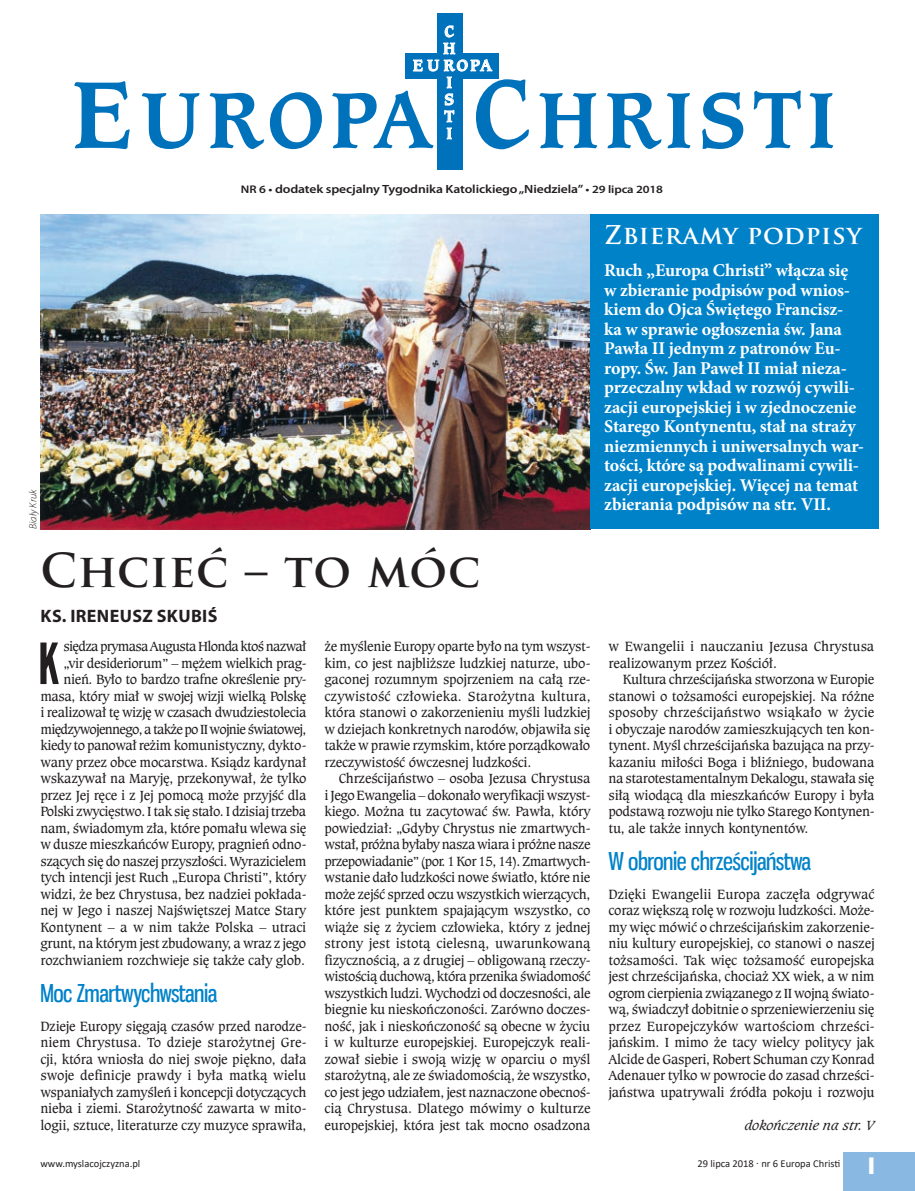
<style>
.page{position:relative;width:915px;height:1191px;background:#fff}
.page>*{position:absolute;margin:0;border:0;box-sizing:border-box;transform-origin:0 0}
.t1{font:83.85px "Caxton Bk AT Bold";letter-spacing:.06em;color:#0072bc}
.t2{font:56.55px "League Gothic";color:#231f20}
.t3{font:700 45.6px "Trajan Pro";letter-spacing:.015em;color:#231f20}
.t4{font:700 25.2px "Trajan Pro";letter-spacing:.03em;color:#fff}
.t5{font:24px "Gnuolane Free";letter-spacing:-.02em;color:#0082c9}
.t6{font:20.7px "Impact";color:#fff}
.t7{font:700 18px/19.5px "Minion Pro";letter-spacing:-.01em;color:#fff}
.t8{font:700 18px "Myriad Pro";letter-spacing:.02em;color:#231f20}
.t9{font:16.65px/17px "Caxton Bk AT Bold";letter-spacing:.13em;color:#fff}
.t10{font:14.1px/16.5px "Caxton Bk EU";letter-spacing:-.02em;color:#231f20;text-align:justify}
.t11{font:italic 14.1px "Caxton Bk EU";letter-spacing:-.005em;color:#231f20}
.t12{font:600 11.85px "Myriad Pro";letter-spacing:-.01em;color:#231f20;scale:1.15 1}
.t13{font:10.5px "Calibri";color:#231f20}
.t14{font:italic 300 10.5px "Myriad Pro";letter-spacing:.01em;color:#231f20}
.s1{font-size:100.5px}
.s2{font-size:103.35px}
.s3{font-size:11.1px}
</style>
<div class="page">
<div style="left:842px;top:1152px;width:72px;height:39px;background:#89b9e3"></div>
<img style="left:40px;top:215px;width:550px;height:314px">
<div style="left:437px;top:14px;width:25px;height:156px;background:#0072bc"></div>
<svg style="left:405px;top:25px;width:94px;height:125px"></svg>
<div style="left:590px;top:215px;width:288px;height:314px;background:#0082c9"></div>
<p class="t9" style="left:443px;top:23px;width:14px">C<br>H</p>
<p class="t9" style="left:444px;top:74px;width:11px">I<br>S<br>T<br>I</p>
<p class="t9" style="left:412px;top:57px;width:80px">EUROPA</p>
<h1 class="t1" style="left:71px;top:71px;width:765px"><span class="s1">E</span>UROPA <span class="s2">C</span>HRISTI</h1>
<p class="t12" style="left:241px;top:182px;width:368px"><span class="s3">NR 6 •</span> dodatek specjalny Tygodnika Katolickiego „Niedziela” <span class="s3">• 29 lipca 2018</span></p>
<p class="t14" style="left:27px;top:529px;width:41px;rotate:-90deg">Biały Kruk</p>
<h3 class="t3" style="left:40px;top:542px;width:441px">Chcieć – to móc</h3>
<p class="t8" style="left:41px;top:604px;width:178px">KS. IRENEUSZ SKUBIŚ</p>
<p class="t10" style="left:40px;top:638px;width:267px;text-align:right">siędza prymasa Augusta Hlonda ktoś nazwał „vir desideriorum” – mężem wielkich prag&shy;nień. Było to bardzo trafne określenie pry&shy;masa, który miał w swojej wizji wielką Polskę i realizował tę wizję w czasach dwudziestolecia międzywojennego, a także po II wojnie światowej, kiedy to panował reżim komunistyczny, dykto&shy;wany przez obce mocarstwa. Ksiądz kardynał wskazywał na Maryję, przekonywał, że tylko przez Jej ręce i z Jej pomocą może przyjść dla Polski zwycięstwo. I tak się stało. I dzisiaj trzeba nam, świadomym zła, które pomału wlewa się w dusze mieszkańców Europy, pragnień odno&shy;szących się do naszej przyszłości. Wyrazicielem tych intencji jest Ruch „Europa Christi”, który widzi, że bez Chrystusa, bez nadziei pokłada&shy;nej w Jego i naszej Najświętszej Matce Stary Kontynent – a w nim także Polska – utraci grunt, na którym jest zbudowany, a wraz z jego rozchwianiem rozchwieje się także cały glob.</p>
<h3 class="t5" style="left:40px;top:979px;width:178px">Moc Zmartwychwstania</h3>
<p class="t10" style="left:40px;top:1017px;width:267px">Dzieje Europy sięgają czasów przed narodze&shy;niem Chrystusa. To dzieje starożytnej Gre&shy;cji, która wniosła do niej swoje piękno, dała swoje definicje prawdy i była matką wielu wspaniałych zamyśleń i koncepcji dotyczących nieba i ziemi. Starożytność zawarta w mito&shy;logii, sztuce, literaturze czy muzyce sprawiła,</p>
<h2 class="t2" style="left:38px;top:630px;width:23px">K</h2>
<p class="t10" style="left:324px;top:638px;width:267px">że myślenie Europy oparte było na tym wszyst&shy;kim, co jest najbliższe ludzkiej naturze, ubo&shy;gaconej rozumnym spojrzeniem na całą rze&shy;czywistość człowieka. Starożytna kultura, która stanowi o zakorzenieniu myśli ludzkiej w dziejach konkretnych narodów, objawiła się także w prawie rzymskim, które porządkowało rzeczywistość ówczesnej ludzkości.</p>
<p class="t10" style="left:324px;top:770px;width:268px;text-indent:14px">Chrześcijaństwo – osoba Jezusa Chrystusa i Jego Ewangelia – dokonało weryfikacji wszyst&shy;kiego. Można tu zacytować św. Pawła, który powiedział: „Gdyby Chrystus nie zmartwych&shy;wstał, próżna byłaby nasza wiara i próżne nasze przepowiadanie” (por. 1 Kor 15, 14). Zmartwych&shy;wstanie dało ludzkości nowe światło, które nie może zejść sprzed oczu wszystkich wierzących, które jest punktem spajającym wszystko, co wiąże się z życiem człowieka, który z jednej strony jest istotą cielesną, uwarunkowaną fizycznością, a z drugiej – obligowaną rzeczy&shy;wistością duchową, która przenika świadomość wszystkich ludzi. Wychodzi od doczesności, ale biegnie ku nieskończoności. Zarówno doczes&shy;ność, jak i nieskończoność są obecne w życiu i w kulturze europejskiej. Europejczyk reali&shy;zował siebie i swoją wizję w oparciu o myśl starożytną, ale ze świadomością, że wszystko, co jest jego udziałem, jest naznaczone obecnoś&shy;cią Chrystusa. Dlatego mówimy o kulturze europejskiej, która jest tak mocno osadzona</p>
<h3 class="t4" style="left:604px;top:219px;width:259px">Zbieramy podpisy</h3>
<p class="t7" style="left:604px;top:260px;width:261px">Ruch „Europa Christi” włącza się w zbieranie podpisów pod wnios&shy;kiem do Ojca Świętego Francisz&shy;ka w sprawie ogłoszenia św. Jana Pawła II jednym z patronów Eu&shy;ropy. Św. Jan Paweł II miał nieza&shy;przeczalny wkład w rozwój cywili&shy;zacji europejskiej i w zjednoczenie Starego Kontynentu, stał na straży niezmiennych i uniwersalnych war&shy;tości, które są podwalinami cywili&shy;zacji europejskiej. Więcej na temat zbierania podpisów na str. VII.</p>
<p class="t10" style="left:608px;top:638px;width:267px">w Ewangelii i nauczaniu Jezusa Chrystusa realizowanym przez Kościół.</p>
<p class="t10" style="left:608px;top:671px;width:267px;text-indent:14px">Kultura chrześcijańska stworzona w Europie stanowi o tożsamości europejskiej. Na różne sposoby chrześcijaństwo wsiąkało w życie i obyczaje narodów zamieszkujących ten kon&shy;tynent. Myśl chrześcijańska bazująca na przy&shy;kazaniu miłości Boga i bliźniego, budowana na starotestamentalnym Dekalogu, stawała się siłą wiodącą dla mieszkańców Europy i była podstawą rozwoju nie tylko Starego Kontynen&shy;tu, ale także innych kontynentów.</p>
<h3 class="t5" style="left:608px;top:847px;width:204px">W obronie chrześcijaństwa</h3>
<p class="t10" style="left:608px;top:885px;width:267px">Dzięki Ewangelii Europa zaczęła odgrywać coraz większą rolę w rozwoju ludzkości. Może&shy;my więc mówić o chrześcijańskim zakorzenie&shy;niu kultury europejskiej, co stanowi o naszej tożsamości. Tak więc tożsamość europejska jest chrześcijańska, chociaż XX wiek, a w nim ogrom cierpienia związanego z II wojną świato&shy;wą, świadczył dobitnie o sprzeniewierzeniu się przez Europejczyków wartościom chrześci&shy;jańskim. I mimo że tacy wielcy politycy jak Alcide de Gasperi, Robert Schuman czy Konrad Adenauer tylko w powrocie do zasad chrześci&shy;jaństwa upatrywali źródła pokoju i rozwoju</p>
<p class="t11" style="left:744px;top:1116px;width:131px">dokończenie na str. V</p>
<p class="t13" style="left:40px;top:1155px;width:101px">www.myslacojczyzna.pl</p>
<p class="t13" style="left:697px;top:1155px;width:144px">29 lipca 2018 . nr 6 Europa Christi</p>
<h3 class="t6" style="left:868px;top:1149px;width:7px">I</h3>
</div>
